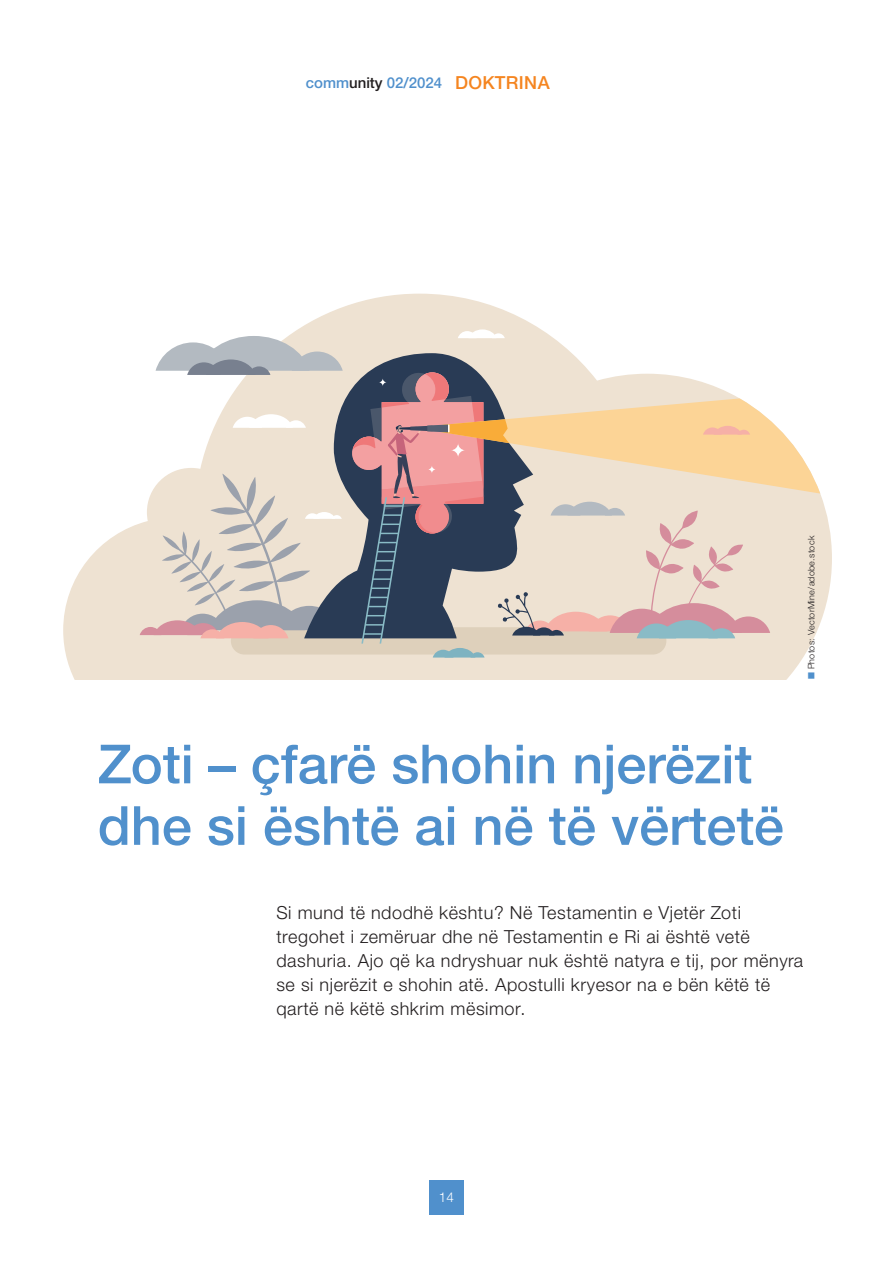
<style>
.page{position:relative;width:893px;height:1263px;background:#fff}
.page>*{position:absolute;margin:0;border:0;box-sizing:border-box;transform-origin:0 0}
.t1{font:500 54px/61.5px "Helvetica Neue LTW1 G";color:#5090cc}
.t2{font:300 18px/24px "Helvetica Neue LTW1 G";letter-spacing:.03em;color:#231f20}
.t3{font:500 15px "Helvetica Neue LTW1 G";color:#5090cc}
.t4{font:300 13.5px "Helvetica Neue LTW1 G";color:#fff}
.t5{font:300 9px "Helvetica Neue LTW1 G";letter-spacing:.025em;color:#231f20}
.s1{color:#231f20}
.s2{font-size:18px;color:#f58520}
.s3{color:#5090cc}
</style>
<div class="page">
<svg style="left:63px;top:294px;width:769px;height:385px"></svg>
<div style="left:231px;top:627px;width:435px;height:27px;background:#ded0bb;border-radius:14px"></div>
<svg style="left:156px;top:336px;width:187px;height:39px"></svg>
<svg style="left:458px;top:329px;width:47px;height:9px"></svg>
<svg style="left:233px;top:414px;width:71px;height:14px"></svg>
<svg style="left:140px;top:474px;width:164px;height:164px;background:#ddd1c8"></svg>
<svg style="left:304px;top:353px;width:229px;height:285px;background:#b6b3af"></svg>
<svg style="left:352px;top:372px;width:468px;height:285px;background:#cab8ad"></svg>
<svg style="left:451px;top:443px;width:14px;height:14px"></svg>
<svg style="left:428px;top:465px;width:8px;height:8px"></svg>
<svg style="left:379px;top:378px;width:8px;height:8px"></svg>
<div style="left:429px;top:1180px;width:34px;height:34px;background:#5090cc"></div>
<p class="t3" style="left:306px;top:74px;width:245px">comm<span class="s1">unity</span> 02/2024 <span class="s2">DOKTRINA</span></p>
<p class="t5" style="left:806px;top:679px;width:145px;rotate:-90deg"><span class="s3">■</span> Photos: VectorMine/adobe.stock</p>
<h1 class="t1" style="left:98px;top:733px;width:688px">Zoti – çfarë shohin njerëzit dhe si është ai në të vërtetë</h1>
<p class="t2" style="left:276px;top:901px;width:528px">Si mund të ndodhë kështu? Në Testamentin e Vjetër Zoti tregohet i zemëruar dhe në Testamentin e Ri ai është vetë dashuria. Ajo që ka ndryshuar nuk është natyra e tij, por mënyra se si njerëzit e shohin atë. Apostulli kryesor na e bën këtë të qartë në këtë shkrim mësimor.</p>
<p class="t4" style="left:439px;top:1189px;width:17px">14</p>
</div>
